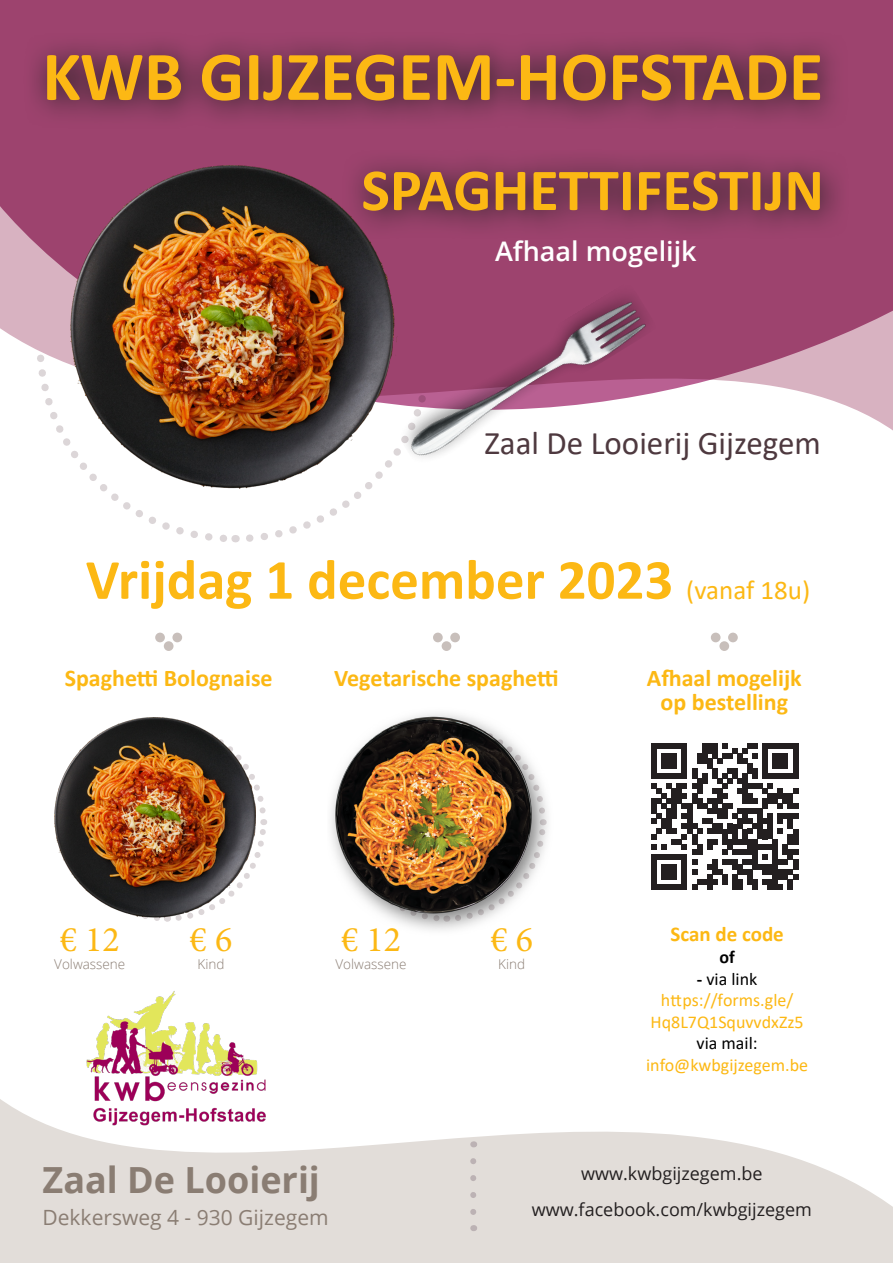
<style>
.page{position:relative;width:893px;height:1263px;background:#fff}
.page>*{position:absolute;margin:0;border:0;box-sizing:border-box;transform-origin:0 0}
.Top_Title_Right{font:700 70.5px "Calibri";color:#fcb814}
.Top_Title_Right-2{font:700 60px "Calibri";color:#fcb814}
.Top_Title_Right-3{font:700 57px "Calibri";color:#fcb814}
.Title_02_Left{font:700 36px "Open Sans";color:#8a7d73}
.Title_02_Left-2{font:36px "Minion Pro";color:#fcb814}
.Title_03_Center{font:33px "Calibri";color:#4e393f}
.Intro_Text_Center{font:600 27px "Open Sans";color:#fff}
.Title_03_Center-2{font:700 24px "Calibri";color:#fcb814}
.t1{font:21px "Open Sans";color:#8a7d73}
.Title_03_Center-3{font:700 21px "Calibri";color:#fcb814}
.Title_03_Center-4{font:18px/21.6px "Calibri";color:#fcb814;text-align:center}
.t2{font:18px "Open Sans";color:#231f20}
.Title_03_Center-5{font:700 18px "Calibri";color:#000}
.t3{font:300 13.5px "Open Sans";color:#8a7d73}
.s1{font-weight:400;font-size:27px}
.s2{font-weight:700;color:#000}
.s3{color:#000}
</style>
<div class="page">
<img style="left:362px;top:772px;width:186px;height:158px">
<svg style="left:0;top:1099px;width:893px;height:164px;fill:#e2ddd9"></svg>
<svg style="left:0;top:0;width:893px;height:411px;background:#aa5d81"></svg>
<img style="left:397px;top:280px;width:261px;height:177px">
<svg style="left:470px;top:1161px;width:6px;height:70px"></svg>
<svg style="left:342px;top:148px;width:508px;height:92px;background:#873c5f"></svg>
<svg style="left:143px;top:784px;width:124px;height:138px"></svg>
<img style="left:331px;top:713px;width:204px;height:184px">
<img style="left:55px;top:718px;width:200px;height:200px">
<img style="left:70px;top:165px;width:327px;height:323px">
<svg style="left:23px;top:32px;width:825px;height:97px;background:#833b5d"></svg>
<div style="left:433px;top:633px;width:10px;height:9px;background:#c8bfbb;border-radius:50%"></div>
<div style="left:442px;top:641px;width:9px;height:10px;background:#c8bfbb;border-radius:50%"></div>
<div style="left:450px;top:633px;width:10px;height:9px;background:#c8bfbb;border-radius:50%"></div>
<div style="left:155px;top:633px;width:10px;height:9px;background:#c8bfbb;border-radius:50%"></div>
<div style="left:164px;top:641px;width:10px;height:10px;background:#c8bfbb;border-radius:50%"></div>
<div style="left:172px;top:633px;width:10px;height:9px;background:#c8bfbb;border-radius:50%"></div>
<div style="left:711px;top:633px;width:9px;height:9px;background:#c8bfbb;border-radius:50%"></div>
<div style="left:719px;top:641px;width:10px;height:10px;background:#c8bfbb;border-radius:50%"></div>
<div style="left:728px;top:633px;width:10px;height:9px;background:#c8bfbb;border-radius:50%"></div>
<img style="left:82px;top:991px;width:188px;height:142px">
<svg style="left:652px;top:743px;width:146px;height:146px"></svg>
<p class="Top_Title_Right" style="left:42px;top:27px;width:782px">KWB GIJZEGEM-HOFSTADE</p>
<p class="Top_Title_Right-2" style="left:361px;top:148px;width:464px">SPAGHETTIFESTIJN</p>
<p class="Intro_Text_Center" style="left:495px;top:232px;width:203px">Afhaal mogelijk</p>
<p class="Title_03_Center" style="left:485px;top:420px;width:338px">Zaal De Looierij Gijzegem</p>
<p class="Top_Title_Right-3" style="left:86px;top:539px;width:726px">Vrijdag 1 december 2023 <span class="s1">(vanaf 18u)</span></p>
<p class="Title_03_Center-2" style="left:65px;top:661px;width:210px">Spaghetti Bolognaise</p>
<p class="Title_03_Center-2" style="left:334px;top:661px;width:226px">Vegetarische spaghetti</p>
<p class="Title_03_Center-2" style="left:647px;top:661px;width:156px">Afhaal mogelijk</p>
<p class="Title_03_Center-2" style="left:660px;top:685px;width:129px">op bestelling</p>
<p class="Title_02_Left-2" style="left:60px;top:915px;width:62px">€ 12</p>
<p class="t3" style="left:54px;top:955px;width:73px">Volwassene</p>
<p class="Title_02_Left-2" style="left:190px;top:915px;width:44px">€ 6</p>
<p class="Title_03_Center-3" style="left:670px;top:919px;width:115px">Scan de code</p>
<p class="Title_03_Center-5" style="left:719px;top:944px;width:17px">of</p>
<p class="Title_03_Center-4" style="left:646px;top:967px;width:163px"><span class="s2">-</span> <span class="s3">via link </span>https://forms.gle/<br>Hq8L7Q1SquvvdxZz5 <span class="s3">via mail: </span>info@kwbgijzegem.be</p>
<p class="Title_02_Left-2" style="left:490px;top:915px;width:44px">€ 6</p>
<p class="Title_02_Left-2" style="left:341px;top:915px;width:62px">€ 12</p>
<p class="t3" style="left:198px;top:955px;width:28px">Kind</p>
<p class="t3" style="left:335px;top:955px;width:73px">Volwassene</p>
<p class="t3" style="left:498px;top:955px;width:28px">Kind</p>
<p class="Title_02_Left" style="left:43px;top:1154px;width:279px">Zaal De Looierij</p>
<p class="t1" style="left:43px;top:1203px;width:288px">Dekkersweg 4 - 930 Gijzegem</p>
<p class="t2" style="left:581px;top:1161px;width:183px">www.kwbgijzegem.be</p>
<p class="t2" style="left:532px;top:1197px;width:282px">www.facebook.com/kwbgijzegem</p>
</div>
